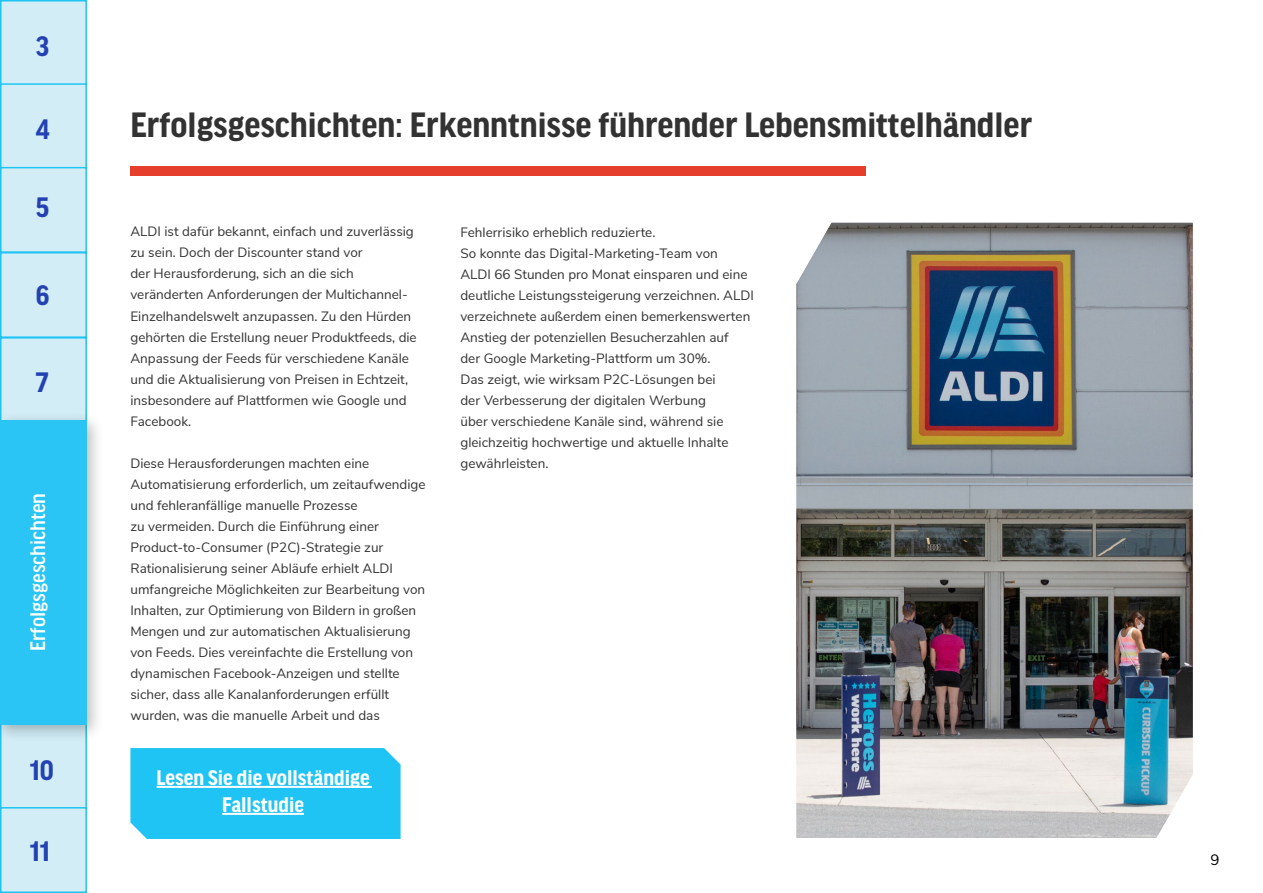
<style>
.page{position:relative;width:1263px;height:893px;background:#fff}
.page>*{position:absolute;margin:0;border:0;box-sizing:border-box;transform-origin:0 0}
.t1{font:700 37.5px "Good Headline Pro Narr";color:#323232}
.t2{font:700 30px "Good Headline Pro Narr";color:#2441b2}
.t3{font:700 22.5px/27px "Good Headline Pro Narr";color:#fff;text-align:center}
.t4{font:500 22.5px "Good Headline Pro Narr";color:#fff}
.t5{font:15px "Nunito Sans";color:#000}
.t6{font:13.5px/21px "Nunito Sans";color:#323232}
</style>
<div class="page">
<div style="left:1px;top:1px;width:85px;height:84px;background:#d2edf6"></div>
<div style="left:0;top:0;width:87px;height:86px;border:2px solid #20c4f4"></div>
<div style="left:1px;top:84px;width:85px;height:84px;background:#d2edf6"></div>
<div style="left:0;top:83px;width:87px;height:86px;border:2px solid #20c4f4"></div>
<div style="left:1px;top:168px;width:85px;height:84px;background:#d2edf6"></div>
<div style="left:0;top:167px;width:87px;height:86px;border:2px solid #20c4f4"></div>
<div style="left:1px;top:253px;width:85px;height:84px;background:#d2edf6"></div>
<div style="left:0;top:252px;width:87px;height:86px;border:2px solid #20c4f4"></div>
<div style="left:1px;top:338px;width:85px;height:84px;background:#d2edf6"></div>
<div style="left:0;top:337px;width:87px;height:86px;border:2px solid #20c4f4"></div>
<div style="left:1px;top:724px;width:85px;height:84px;background:#d2edf6"></div>
<div style="left:0;top:723px;width:87px;height:86px;border:2px solid #20c4f4"></div>
<div style="left:1px;top:808px;width:85px;height:84px;background:#d2edf6"></div>
<div style="left:0;top:807px;width:87px;height:86px;border:2px solid #20c4f4"></div>
<div style="left:130px;top:748px;width:271px;height:91px;background:#20c4f4"></div>
<img style="left:796px;top:223px;width:397px;height:615px">
<div style="left:130px;top:166px;width:735px;height:10px;background:#e63e2d"></div>
<hr style="left:157px;top:786px;width:215px;height:2px;background:#fff">
<hr style="left:222px;top:813px;width:82px;height:2px;background:#fff">
<div style="left:0;top:411px;width:104px;height:331px;background:#000;opacity:.26"></div>
<div style="left:0;top:420px;width:87px;height:305px;background:#2ac5f4"></div>
<h2 class="t2" style="left:36px;top:31px;width:15px">3</h2>
<h2 class="t2" style="left:36px;top:115px;width:15px">4</h2>
<h2 class="t2" style="left:36px;top:192px;width:15px">5</h2>
<h2 class="t2" style="left:36px;top:280px;width:15px">6</h2>
<h2 class="t2" style="left:36px;top:367px;width:14px">7</h2>
<h3 class="t4" style="left:27px;top:651px;width:160px;rotate:-90deg">Erfolgsgeschichten</h3>
<h2 class="t2" style="left:30px;top:755px;width:26px">10</h2>
<h2 class="t2" style="left:30px;top:836px;width:22px">11</h2>
<h1 class="t1" style="left:130px;top:106px;width:903px">Erfolgsgeschichten: Erkenntnisse führender Lebensmittelhändler</h1>
<p class="t6" style="left:130px;top:220px;width:288px">ALDI ist dafür bekannt, einfach und zuverlässig zu sein. Doch der Discounter stand vor<br>der Herausforderung, sich an die sich veränderten Anforderungen der Multichannel-Einzelhandelswelt anzupassen. Zu den Hürden gehörten die Erstellung neuer Produktfeeds, die Anpassung der Feeds für verschiedene Kanäle und die Aktualisierung von Preisen in Echtzeit, insbesondere auf Plattformen wie Google und Facebook.</p>
<p class="t6" style="left:130px;top:451px;width:297px">Diese Herausforderungen machten eine Automatisierung erforderlich, um zeitaufwendige und fehleranfällige manuelle Prozesse<br>zu vermeiden. Durch die Einführung einer Product-to-Consumer (P2C)-Strategie zur Rationalisierung seiner Abläufe erhielt ALDI umfangreiche Möglichkeiten zur Bearbeitung von Inhalten, zur Optimierung von Bildern in großen Mengen und zur automatischen Aktualisierung von Feeds. Dies vereinfachte die Erstellung von dynamischen Facebook-Anzeigen und stellte sicher, dass alle Kanalanforderungen erfüllt wurden, was die manuelle Arbeit und das</p>
<h3 class="t3" style="left:157px;top:765px;width:215px">Lesen Sie die vollständige<br>Fallstudie</h3>
<p class="t6" style="left:460px;top:221px;width:295px">Fehlerrisiko erheblich reduzierte.<br>So konnte das Digital-Marketing-Team von<br>ALDI 66 Stunden pro Monat einsparen und eine deutliche Leistungssteigerung verzeichnen. ALDI verzeichnete außerdem einen bemerkenswerten Anstieg der potenziellen Besucherzahlen auf<br>der Google Marketing-Plattform um 30%.<br>Das zeigt, wie wirksam P2C-Lösungen bei<br>der Verbesserung der digitalen Werbung<br>über verschiedene Kanäle sind, während sie gleichzeitig hochwertige und aktuelle Inhalte gewährleisten.</p>
<p class="t5" style="left:1210px;top:849px;width:10px">9</p>
</div>
